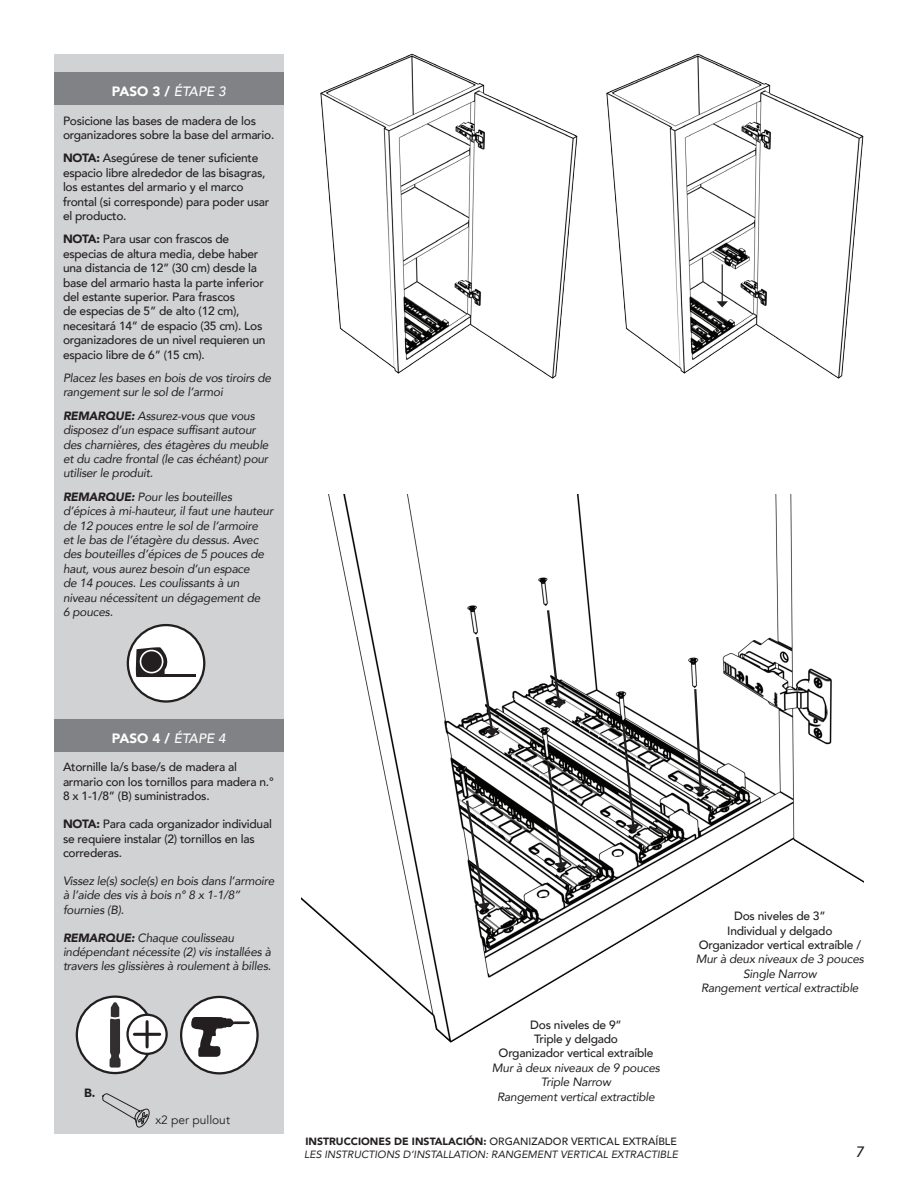
<style>
.page{position:relative;width:918px;height:1188px;background:#fff}
.page>*{position:absolute;margin:0;border:0;box-sizing:border-box;transform-origin:0 0}
.t1{font:900 16.8px/18.8px "Avenir";color:#231f20}
.t2{font:italic 500 15px "Avenir";color:#231f20}
.t3{font:900 13.5px "Avenir";color:#fff}
.t4{font:italic 12px/14.4px "Avenir";letter-spacing:-.02em;color:#231f20}
.t5{font:500 12px/14.4px "Avenir";letter-spacing:-.02em;color:#231f20}
.t6{font:12px "Avenir";color:#231f20}
.t7{font:900 12px "Avenir";color:#231f20}
.t8{font:italic 10.5px/12.6px "Avenir";color:#231f20}
.s1{font-weight:500;font-style:italic}
.s2{font-weight:900}
.s3{font-weight:900;font-style:normal}
.s4{font-weight:500;font-style:normal}
</style>
<div class="page">
<div style="left:54px;top:54px;width:230px;height:1080px;background:#d1d2d4"></div>
<img style="left:320px;top:53px;width:258px;height:326px">
<img style="left:606px;top:53px;width:258px;height:326px">
<div style="left:54px;top:72px;width:230px;height:33px;background:#808285"></div>
<div style="left:54px;top:719px;width:230px;height:33px;background:#808285"></div>
<img style="left:302px;top:495px;width:562px;height:548px">
<svg style="left:546px;top:608px;width:20px;height:100px"></svg>
<svg style="left:475px;top:634px;width:24px;height:103px"></svg>
<svg style="left:693px;top:687px;width:15px;height:107px"></svg>
<svg style="left:621px;top:722px;width:20px;height:110px"></svg>
<svg style="left:546px;top:759px;width:22px;height:111px"></svg>
<svg style="left:102px;top:1093px;width:47px;height:34px"></svg>
<div style="left:181px;top:997px;width:77px;height:76px;background:#fff;border-radius:50%"></div>
<div style="left:180px;top:996px;width:79px;height:78px;border:2px solid #231f20;border-radius:50%"></div>
<svg style="left:191px;top:1017px;width:58px;height:40px"></svg>
<div style="left:77px;top:997px;width:76px;height:76px;background:#fff;border-radius:50%"></div>
<svg style="left:110px;top:1002px;width:11px;height:66px"></svg>
<div style="left:76px;top:996px;width:78px;height:78px;border:2px solid #231f20;border-radius:50%"></div>
<svg style="left:128px;top:1015px;width:39px;height:39px"></svg>
<div style="left:126px;top:1014px;width:42px;height:41px;border:2px solid #231f20;border-radius:50%"></div>
<hr style="left:146px;top:1022px;width:3px;height:25px;background:#231f20">
<hr style="left:134px;top:1033px;width:26px;height:3px;background:#231f20">
<div style="left:128px;top:625px;width:76px;height:76px;background:#fff;border-radius:50%"></div>
<div style="left:127px;top:624px;width:78px;height:79px;border:2px solid #231f20;border-radius:50%"></div>
<hr style="left:139px;top:674px;width:57px;height:3px;background:#231f20">
<svg style="left:135px;top:647px;width:33px;height:30px"></svg>
<div style="left:140px;top:650px;width:23px;height:23px;border:2px solid #fff;border-radius:50%"></div>
<svg style="left:464px;top:798px;width:27px;height:113px"></svg>
<hr style="left:722px;top:264px;width:1px;height:38px;background:#231f20">
<svg style="left:717px;top:301px;width:11px;height:6px"></svg>
<p class="t3" style="left:112px;top:80px;width:115px">PASO 3 / <span class="s1">ÉTAPE 3</span></p>
<p class="t5" style="left:63px;top:112px;width:213px">Posicione las bases de madera de los organizadores sobre la base del armario.</p>
<p class="t5" style="left:63px;top:150px;width:208px"><span class="s2">NOTA:</span> Asegúrese de tener suficiente espacio libre alrededor de las bisagras, los estantes del armario y el marco frontal (si corresponde) para poder usar el producto.</p>
<p class="t5" style="left:63px;top:231px;width:204px"><span class="s2">NOTA:</span> Para usar con frascos de especias de altura media, debe haber una distancia de 12” (30 cm) desde la base del armario hasta la parte inferior del estante superior. Para frascos<br>de especias de 5” de alto (12 cm), necesitará 14” de espacio (35 cm). Los organizadores de un nivel requieren un espacio libre de 6” (15 cm).</p>
<p class="t4" style="left:63px;top:370px;width:210px">Placez les bases en bois de vos tiroirs de rangement sur le sol de l’armoi</p>
<p class="t4" style="left:63px;top:408px;width:207px"><span class="s2">REMARQUE:</span> Assurez-vous que vous disposez d’un espace suffisant autour des charnières, des étagères du meuble et du cadre frontal (le cas échéant) pour utiliser le produit.</p>
<p class="t4" style="left:63px;top:489px;width:212px"><span class="s2">REMARQUE:</span> Pour les bouteilles d’épices à mi-hauteur, il faut une hauteur de 12 pouces entre le sol de l’armoire<br>et le bas de l’étagère du dessus. Avec des bouteilles d’épices de 5 pouces de haut, vous aurez besoin d’un espace<br>de 14 pouces. Les coulissants à un niveau nécessitent un dégagement de<br>6 pouces.</p>
<p class="t3" style="left:112px;top:727px;width:115px">PASO 4 / <span class="s1">ÉTAPE 4</span></p>
<p class="t5" style="left:63px;top:759px;width:212px">Atornille la/s base/s de madera al armario con los tornillos para madera n.°<br>8 x 1-1/8” (B) suministrados.</p>
<p class="t5" style="left:63px;top:816px;width:210px"><span class="s2">NOTA:</span> Para cada organizador individual se requiere instalar (2) tornillos en las correderas.</p>
<p class="t4" style="left:63px;top:873px;width:213px">Vissez le(s) socle(s) en bois dans l’armoire à l’aide des vis à bois n° 8 x 1-1/8” fournies (B).</p>
<p class="t4" style="left:63px;top:930px;width:210px"><span class="s2">REMARQUE:</span> Chaque coulisseau indépendant nécessite (2) vis installées à travers les glissières à roulement à billes.</p>
<h1 class="t1" style="left:173px;top:882px;width:11px">3</h1>
<p class="t7" style="left:84px;top:1082px;width:13px">B.</p>
<p class="t6" style="left:155px;top:1112px;width:76px">x2 per pullout</p>
<h1 class="t1" style="left:579px;top:1016px;width:11px">1<br>4</h1>
<p class="t5" style="left:499px;top:1017px;width:156px;text-align:center">Dos niveles de 9”<br>Triple y delgado<br>Organizador vertical extraíble</p>
<p class="t4" style="left:492px;top:1060px;width:170px;text-align:center">Mur à deux niveaux de 9 pouces<br>Triple Narrow<br>Rangement vertical extractible</p>
<p class="t8" style="left:304px;top:1135px;width:375px"><span class="s3">INSTRUCCIONES DE INSTALACIÓN:</span> <span class="s4">ORGANIZADOR VERTICAL EXTRAÍBLE<br></span>LES INSTRUCTIONS D’INSTALLATION: RANGEMENT VERTICAL EXTRACTIBLE</p>
<h1 class="t1" style="left:354px;top:1133px;width:12px">3<br>8</h1>
<h1 class="t1" style="left:468px;top:1132px;width:21px;line-height:19.4px">3<br>32</h1>
<h1 class="t1" style="left:588px;top:1133px;width:21px;line-height:19.4px">7<br>64</h1>
<p class="t5" style="left:699px;top:908px;width:164px;text-align:center">Dos niveles de 3”<br>Individual y delgado<br>Organizador vertical extraíble /</p>
<p class="t4" style="left:696px;top:952px;width:170px;text-align:center">Mur à deux niveaux de 3 pouces<br>Single Narrow<br>Rangement vertical extractible</p>
<p class="t2" style="left:856px;top:1143px;width:10px">7</p>
</div>
